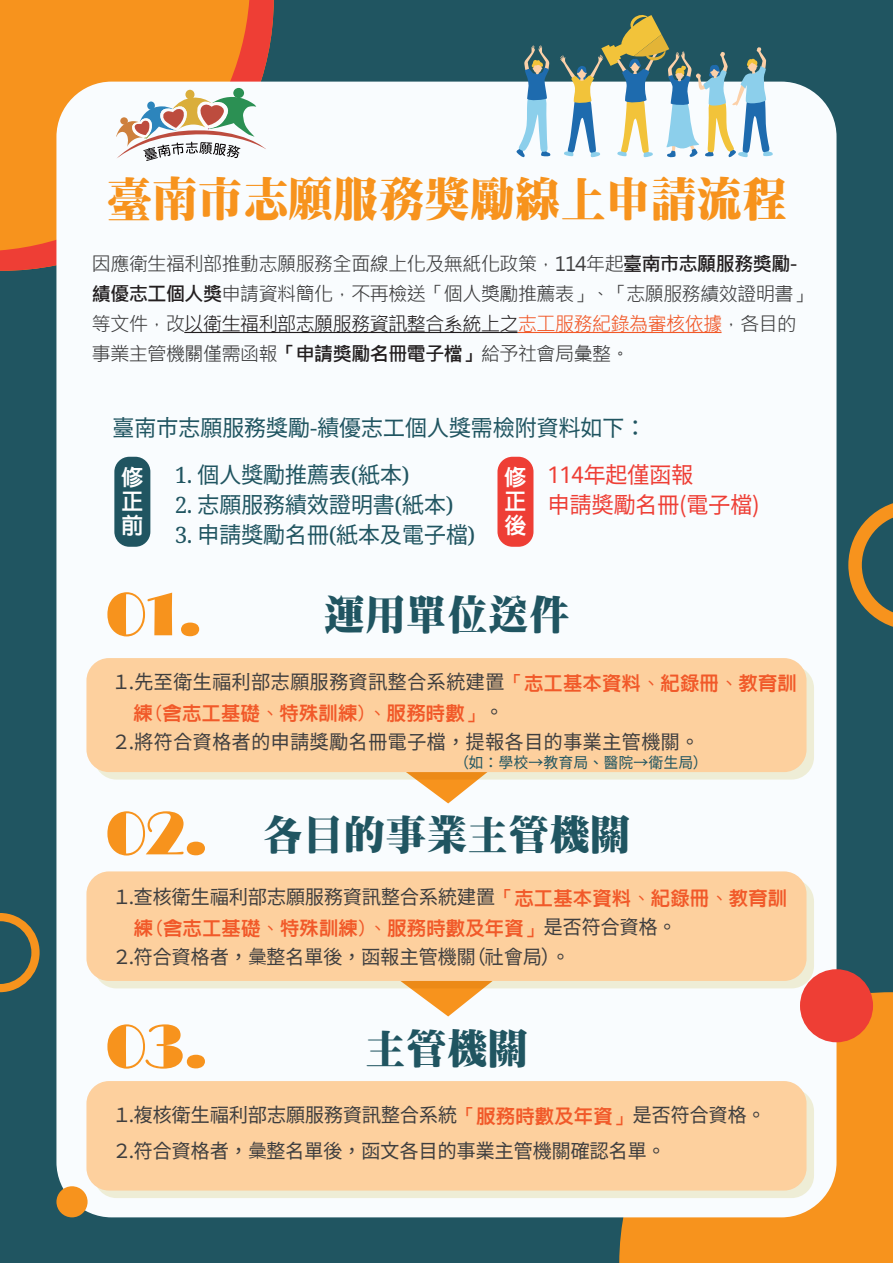
<style>
.page{position:relative;width:893px;height:1263px;background:#205561}
.page>*{position:absolute;margin:0;border:0;box-sizing:border-box;transform-origin:0 0}
.t1{font:63px "Broadway";color:#f7931d}
.t2{font:48px "DATM9";letter-spacing:-.025em;color:#f7931d}
.t3{font:42px "DATM9";letter-spacing:-.025em;color:#205561}
.t4{font:22.5px "Gen Seki Gothic TW R";letter-spacing:-.025em;color:#205561}
.t5{font:22.5px/30px "Gen Seki Gothic TW R";letter-spacing:-.025em;color:#ee3e35}
.t6{font:22.5px/23.7px "Lin Gothic Extra";color:#fff;text-align:justify}
.t7{font:19.5px/30px "Microsoft Jheng Hei";letter-spacing:-.05em;color:#3e3e3f}
.t8{font:19.5px/36px "Gen Seki Gothic TW R";letter-spacing:-.025em;color:#3e3e3f}
.t9{font:19.5px "Gen Seki Gothic TW R";color:#3e3e3f}
.t10{font:19.5px "Lin Gothic Extra";color:#f15929}
.t11{font:15px "Gen Seki Gothic TW R";color:#205561}
.s1{font-weight:700;color:#231f20}
.s2{color:#231f20}
.s3{color:#f15929}
.s4{font-family:"Noto Serif"}
.s5{font-family:"Lin Gothic Extra";color:#f15929}
.s6{font-family:"Gen Seki Gothic TW R";color:#3e3e3f}
.s7{font-family:"Microsoft Jheng Hei"}
</style>
<div class="page">
<div style="left:619px;top:992px;width:274px;height:271px;background:#f7931d"></div>
<svg style="left:0;top:0;width:274px;height:271px;background:#f38920"></svg>
<div style="left:56px;top:82px;width:780px;height:1135px;background:#f9fcfe;border-radius:55px"></div>
<svg style="left:400px;top:779px;width:93px;height:24px"></svg>
<svg style="left:400px;top:988px;width:93px;height:28px"></svg>
<div style="left:800px;top:969px;width:73px;height:73px;background:#ee3e35;border-radius:50%"></div>
<svg style="left:94px;top:665px;width:720px;height:114px;background:#eee3c4"></svg>
<div style="left:86px;top:658px;width:720px;height:114px;background:#fdd09e;border-radius:22px"></div>
<svg style="left:94px;top:879px;width:720px;height:109px;background:#ede2c2"></svg>
<div style="left:86px;top:871px;width:720px;height:110px;background:#fdd09e;border-radius:22px"></div>
<svg style="left:94px;top:1088px;width:720px;height:110px;background:#efead2"></svg>
<div style="left:86px;top:1081px;width:720px;height:109px;background:#fdd09e;border-radius:22px"></div>
<hr style="left:184px;top:332px;width:334px;height:1px;background:#231f20">
<hr style="left:518px;top:332px;width:203px;height:1px;background:#f15929">
<div style="left:114px;top:457px;width:36px;height:90px;background:#205561;border-radius:15px"></div>
<div style="left:497px;top:457px;width:36px;height:90px;background:#ee3e35;border-radius:15px"></div>
<svg style="left:516px;top:45px;width:35px;height:113px"></svg>
<svg style="left:560px;top:15px;width:213px;height:143px"></svg>
<div style="left:185px;top:90px;width:10px;height:9px;background:#daae3b;border-radius:50%"></div>
<div style="left:233px;top:88px;width:11px;height:10px;background:#2b9053;border-radius:50%"></div>
<svg style="left:116px;top:95px;width:150px;height:66px"></svg>
<svg style="left:848px;top:503px;width:45px;height:124px"></svg>
<svg style="left:0;top:913px;width:40px;height:79px"></svg>
<div style="left:56px;top:1186px;width:32px;height:31px;background:#f7931d;border-radius:50%"></div>
<h2 class="t2" style="left:106px;top:173px;width:684px">臺南市志願服務獎勵線上申請流程</h2>
<p class="t7" style="left:92px;top:249px;width:722px">因應衛生福利部推動志願服務全面線上化及無紙化政策，114年起<span class="s1">臺南市志願服務獎勵-績優志工個人獎</span>申請資料簡化，不再檢送「個人獎勵推薦表」、「志願服務績效證明書」等文件，改<span class="s2">以衛生福利部志願服務資訊整合系統上之</span><span class="s3">志工服務紀錄為審核依據</span>，各目的事業主管機關僅需函報<span class="s1">「申請獎勵名冊電子檔」</span>給予社會局彙整。</p>
<p class="t4" style="left:112px;top:415px;width:536px">臺南市志願服務獎勵-績優志工個人獎需檢附資料如下：</p>
<p class="t4" style="left:175px;top:462px;width:236px"><span class="s4">1.</span> 個人獎勵推薦表<span class="s4">(</span>紙本<span class="s4">)</span></p>
<p class="t4" style="left:175px;top:492px;width:280px"><span class="s4">2.</span> 志願服務績效證明書<span class="s4">(</span>紙本<span class="s4">)</span></p>
<p class="t4" style="left:175px;top:522px;width:302px"><span class="s4">3.</span> 申請獎勵名冊<span class="s4">(</span>紙本及電子檔<span class="s4">)</span></p>
<p class="t6" style="left:121px;top:466px;width:23px">修正前</p>
<p class="t6" style="left:504px;top:466px;width:23px">修正後</p>
<p class="t5" style="left:548px;top:460px;width:214px">114年起僅函報<br>申請奬勵名冊(電子檔)</p>
<h1 class="t1" style="left:106px;top:578px;width:98px">01.</h1>
<h3 class="t3" style="left:324px;top:593px;width:248px">運用單位送件</h3>
<p class="t9" style="left:112px;top:671px;width:687px">１.先至衛生福利部志願服務資訊整合系統建置<span class="s5">「志工基本資料、紀錄冊、教育訓</span></p>
<p class="t10" style="left:133px;top:704px;width:372px">練(含志工基礎、特殊訓練)、服務時數」<span class="s6">。</span></p>
<p class="t9" style="left:111px;top:731px;width:590px">２.將符合資格者的申請獎勵名冊電子檔，提報各目的事業主管機關。</p>
<h1 class="t1" style="left:106px;top:797px;width:103px">02.</h1>
<p class="t11" style="left:454px;top:754px;width:255px">（如：學校→教育局、醫院→衛生局）</p>
<h3 class="t3" style="left:262px;top:813px;width:371px">各目的事業主管機關</h3>
<p class="t8" style="left:112px;top:879px;width:677px">１.查核衛生福利部志願服務資訊整合系統建置<span class="s5">「志工基本資料、紀錄冊、教育訓</span></p>
<p class="t10" style="left:134px;top:918px;width:545px">練(含志工基礎、特殊訓練)、服務時數及年資」<span class="s6">是否符合資格。</span></p>
<p class="t8" style="left:112px;top:939px;width:460px">２.符合資格者，<span class="s7">彙</span>整名單後，函報主管機關（社會局）。</p>
<h1 class="t1" style="left:106px;top:1010px;width:103px">03.</h1>
<h3 class="t3" style="left:365px;top:1026px;width:166px">主管機關</h3>
<p class="t8" style="left:112px;top:1097px;width:655px">１.複核衛生福利部志願服務資訊整合系統<span class="s5">「服務時數及年資」</span>是否符合資格。<br>２.符合資格者，<span class="s7">彙</span>整名單後，函文各目的事業主管機關確認名單。</p>
</div>
